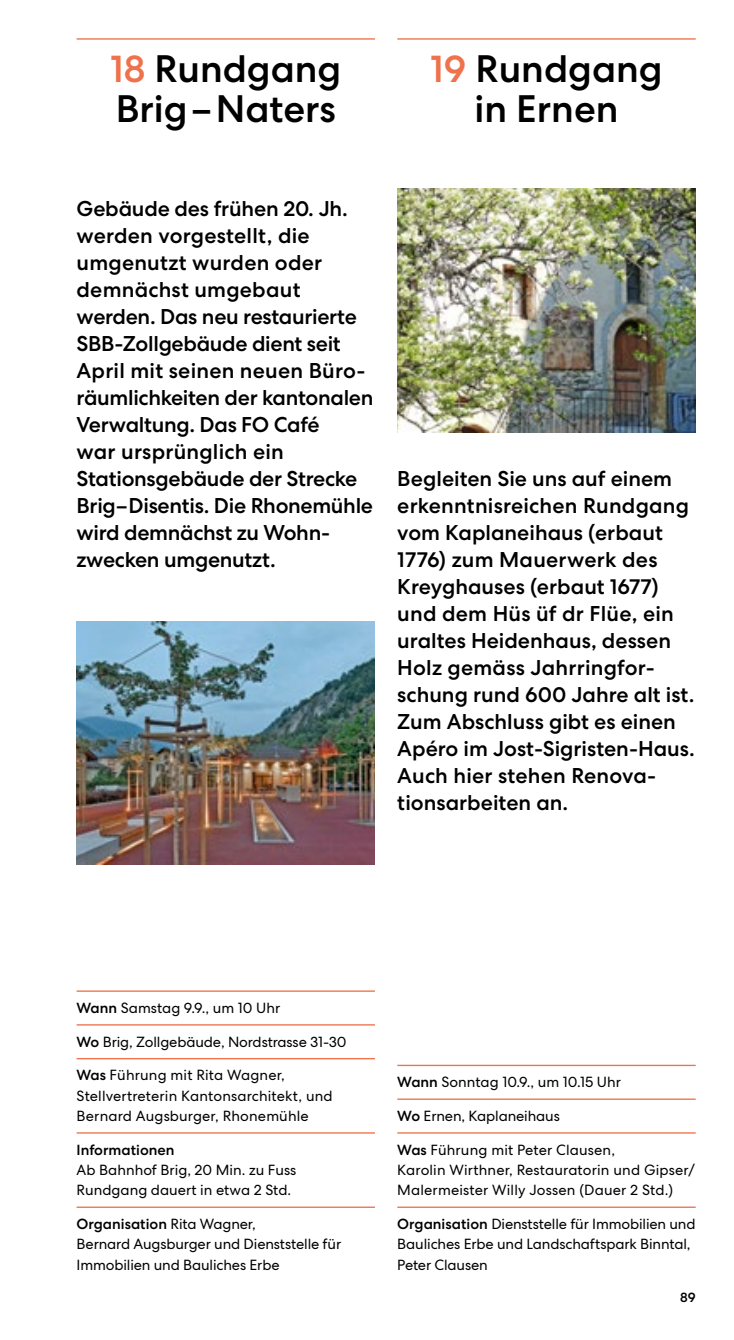
<style>
.page{position:relative;width:734px;height:1340px;background:#fff}
.page>*{position:absolute;margin:0;border:0;box-sizing:border-box;transform-origin:0 0}
.t1{font:500 38.25px/40.5px "Centra No 2";color:#000}
.t2{font:500 21.38px/27px "Centra No 2";color:#000}
.t3{font:14.62px/20.2px "Centra No 2";color:#000}
.t4{font:500 14.62px "Centra No 2";color:#000}
.t5{font:500 13.5px "Centra No 2";color:#000}
.s1{color:#ee724b}
.s2{font-weight:500}
</style>
<div class="page">
<img style="left:397px;top:189px;width:298px;height:243px">
<img style="left:77px;top:621px;width:298px;height:243px">
<hr style="left:77px;top:38px;width:298px;height:2px;background:#ee724b">
<hr style="left:397px;top:38px;width:298px;height:2px;background:#ee724b">
<hr style="left:77px;top:990px;width:298px;height:1px;background:#ee724b">
<hr style="left:77px;top:1024px;width:298px;height:1px;background:#ee724b">
<hr style="left:77px;top:1057px;width:298px;height:2px;background:#ee724b">
<hr style="left:77px;top:1132px;width:298px;height:1px;background:#ee724b">
<hr style="left:77px;top:1206px;width:298px;height:1px;background:#ee724b">
<hr style="left:397px;top:1064px;width:298px;height:2px;background:#ee724b">
<hr style="left:397px;top:1098px;width:298px;height:1px;background:#ee724b">
<hr style="left:397px;top:1132px;width:298px;height:1px;background:#ee724b">
<hr style="left:397px;top:1206px;width:298px;height:1px;background:#ee724b">
<h1 class="t1" style="left:110px;top:48px;width:233px"><span class="s1">18</span> Rundgang<br>Brig–Naters</h1>
<h1 class="t1" style="left:430px;top:48px;width:234px;text-align:center"><span class="s1">19</span> Rundgang in Ernen</h1>
<p class="t2" style="left:77px;top:195px;width:298px">Gebäude des frühen 20. Jh. werden vorgestellt, die umgenutzt wurden oder demnächst umgebaut werden. Das neu restaurierte<br>SBB-Zollgebäude dient seit<br>April mit seinen neuen Büro&shy;räumlichkeiten der kantonalen<br>Verwaltung. Das FO Café<br>war ursprünglich ein<br>Stationsgebäude der Strecke<br>Brig–Disentis. Die Rhonemühle wird demnächst zu Wohn&shy;zwecken umgenutzt.</p>
<p class="t2" style="left:397px;top:465px;width:299px">Begleiten Sie uns auf einem erkenntnisreichen Rundgang vom Kaplaneihaus (erbaut<br>1776) zum Mauerwerk des<br>Kreyghauses (erbaut 1677) und dem Hüs üf dr Flüe, ein uraltes Heidenhaus, dessen<br>Holz gemäss Jahrringfor&shy;schung rund 600 Jahre alt ist.<br>Zum Abschluss gibt es einen<br>Apéro im Jost-Sigristen-Haus.<br>Auch hier stehen Renova&shy;tionsarbeiten an.</p>
<p class="t3" style="left:77px;top:997px;width:205px"><span class="s2">Wann</span> Samstag 9.9., um 10 Uhr</p>
<p class="t3" style="left:77px;top:1031px;width:271px"><span class="s2">Wo</span> Brig, Zollgebäude, Nordstrasse 31-30</p>
<p class="t3" style="left:77px;top:1065px;width:257px"><span class="s2">Was</span> Führung mit Rita Wagner,<br>Stellvertreterin Kantonsarchitekt, und<br>Bernard Augsburger, Rhonemühle</p>
<p class="t4" style="left:77px;top:1141px;width:99px">Informationen</p>
<p class="t3" style="left:77px;top:1159px;width:221px">Ab Bahnhof Brig, 20 Min. zu Fuss<br>Rundgang dauert in etwa 2 Std.</p>
<p class="t3" style="left:77px;top:1213px;width:266px"><span class="s2">Organisation</span> Rita Wagner,<br>Bernard Augsburger und Dienststelle für<br>Immobilien und Bauliches Erbe</p>
<p class="t3" style="left:397px;top:1071px;width:225px"><span class="s2">Wann</span> Sonntag 10.9., um 10.15 Uhr</p>
<p class="t3" style="left:397px;top:1105px;width:164px"><span class="s2">Wo</span> Ernen, Kaplaneihaus</p>
<p class="t3" style="left:397px;top:1139px;width:299px"><span class="s2">Was</span> Führung mit Peter Clausen,<br>Karolin Wirthner, Restauratorin und Gipser/<br>Malermeister Willy Jossen (Dauer 2 Std.)</p>
<p class="t3" style="left:397px;top:1213px;width:300px"><span class="s2">Organisation</span> Dienststelle für Immobilien und<br>Bauliches Erbe und Landschaftspark Binntal,<br>Peter Clausen</p>
<p class="t5" style="left:680px;top:1289px;width:17px">89</p>
</div>
